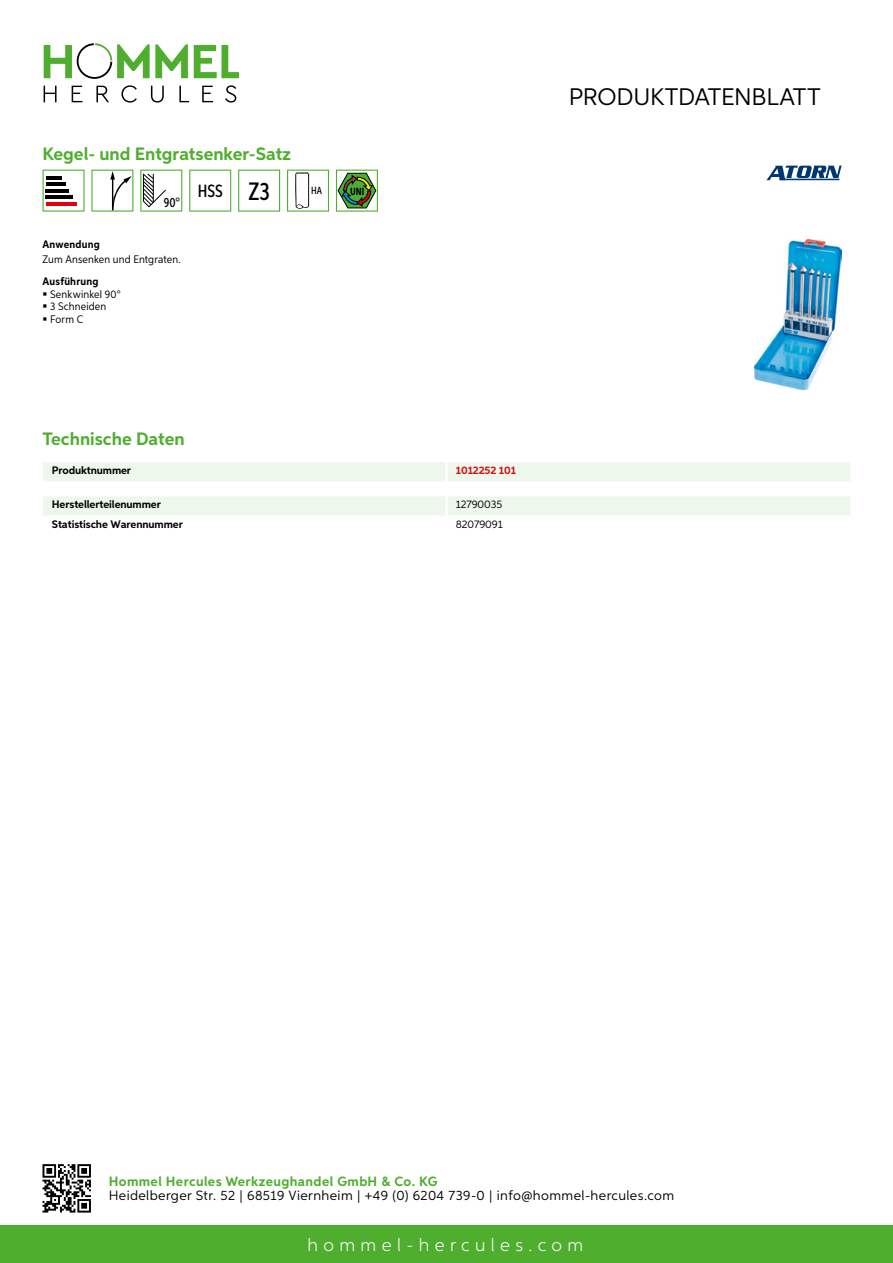
<style>
.page{position:relative;width:893px;height:1263px;background:#fff}
.page>*{position:absolute;margin:0;border:0;box-sizing:border-box;transform-origin:0 0}
.t1{font:24px "Aspira";letter-spacing:-.01em;color:#000}
.t2{font:700 18px "Aspira";color:#50ae2f}
.t3{font:300 18px "Aspira";letter-spacing:.3em;color:#fff}
.t4{font:500 17.85px "Aspira XX Nar";color:#000}
.t5{font:13.5px "Aspira";letter-spacing:.03em;color:#000}
.t6{font:700 13.5px "Aspira";letter-spacing:.03em;color:#50ae2f}
.t7{font:500 13.35px "Aspira XX Nar";color:#000}
.t8{font:700 10.95px "Aspira";letter-spacing:-.01em;color:#000}
.t9{font:10.95px/12.8px "Aspira Nar";letter-spacing:.015em;color:#000}
.t10{font:700 10.95px "Aspira Nar";letter-spacing:.02em;color:#000}
.t11{font:10.95px "Aspira";letter-spacing:-.01em;color:#000}
.t12{font:700 10.95px "Aspira";letter-spacing:-.01em;color:#cd1013}
.t13{font:700 10.35px "Aspira XX Nar";color:#000}
.t14{font:500 10.35px "Aspira XX Nar";color:#000}
.s1{font-size:25.2px}
</style>
<div class="page">
<div style="left:0;top:1226px;width:893px;height:37px;background:#50ae2f"></div>
<svg style="left:43px;top:1164px;width:48px;height:48px"></svg>
<svg style="left:194px;top:45px;width:45px;height:33px"></svg>
<svg style="left:44px;top:43px;width:144px;height:36px"></svg>
<svg style="left:44px;top:86px;width:13px;height:16px"></svg>
<svg style="left:72px;top:86px;width:10px;height:16px"></svg>
<svg style="left:96px;top:86px;width:13px;height:16px"></svg>
<svg style="left:121px;top:85px;width:16px;height:18px"></svg>
<svg style="left:151px;top:86px;width:13px;height:17px"></svg>
<svg style="left:179px;top:86px;width:10px;height:16px"></svg>
<svg style="left:202px;top:86px;width:11px;height:16px"></svg>
<svg style="left:225px;top:85px;width:11px;height:18px"></svg>
<div style="left:43px;top:462px;width:807px;height:19px;background:#eef7eb"></div>
<hr style="left:445px;top:462px;width:3px;height:19px;background:#fff">
<div style="left:43px;top:497px;width:807px;height:19px;background:#eef7eb"></div>
<svg style="left:43px;top:170px;width:42px;height:42px"></svg>
<hr style="left:46px;top:176px;width:16px;height:3px;background:#000">
<hr style="left:46px;top:183px;width:20px;height:3px;background:#000">
<hr style="left:46px;top:189px;width:23px;height:3px;background:#000">
<hr style="left:46px;top:196px;width:27px;height:3px;background:#000">
<hr style="left:46px;top:203px;width:30px;height:3px;background:#e3000b">
<svg style="left:91px;top:170px;width:42px;height:42px"></svg>
<svg style="left:140px;top:170px;width:42px;height:42px"></svg>
<svg style="left:189px;top:170px;width:42px;height:42px"></svg>
<svg style="left:238px;top:170px;width:42px;height:42px"></svg>
<svg style="left:287px;top:170px;width:42px;height:42px"></svg>
<svg style="left:336px;top:170px;width:42px;height:42px"></svg>
<img style="left:754px;top:239px;width:88px;height:150px">
<svg style="left:766px;top:166px;width:76px;height:14px"></svg>
<h2 class="t2" style="left:43px;top:142px;width:250px">Kegel- und Entgratsenker-Satz</h2>
<p class="t7" style="left:164px;top:195px;width:18px">90°</p>
<p class="t10" style="left:43px;top:237px;width:59px">Anwendung</p>
<p class="t9" style="left:43px;top:252px;width:140px">Zum Ansenken und Entgraten.</p>
<p class="t10" style="left:43px;top:274px;width:58px">Ausführung</p>
<p class="t9" style="left:50px;top:287px;width:72px">Senkwinkel 90°<br>3 Schneiden<br>Form C</p>
<h3 class="t4" style="left:198px;top:180px;width:74px">HSS <span class="s1">Z3</span></h3>
<p class="t14" style="left:311px;top:185px;width:12px">HA</p>
<p class="t13" style="left:350px;top:185px;width:16px">UNI</p>
<h2 class="t2" style="left:43px;top:428px;width:144px">Technische Daten</h2>
<p class="t8" style="left:52px;top:463px;width:81px">Produktnummer</p>
<p class="t12" style="left:456px;top:463px;width:62px">1012252 101</p>
<p class="t8" style="left:52px;top:498px;width:111px">Herstellerteilenummer</p>
<p class="t11" style="left:456px;top:498px;width:48px">12790035</p>
<p class="t8" style="left:52px;top:517px;width:132px">Statistische Warennummer</p>
<p class="t11" style="left:456px;top:517px;width:48px">82079091</p>
<h1 class="t1" style="left:569px;top:82px;width:253px">Produktdatenblatt</h1>
<p class="t6" style="left:109px;top:1172px;width:330px">Hommel Hercules Werkzeughandel GmbH &amp; Co. KG</p>
<p class="t5" style="left:109px;top:1187px;width:567px">Heidelberger Str. 52 | 68519 Viernheim | +49 (0) 6204 739-0 | info@hommel-hercules.com</p>
<h2 class="t3" style="left:307px;top:1234px;width:277px">hommel-hercules.com</h2>
</div>
